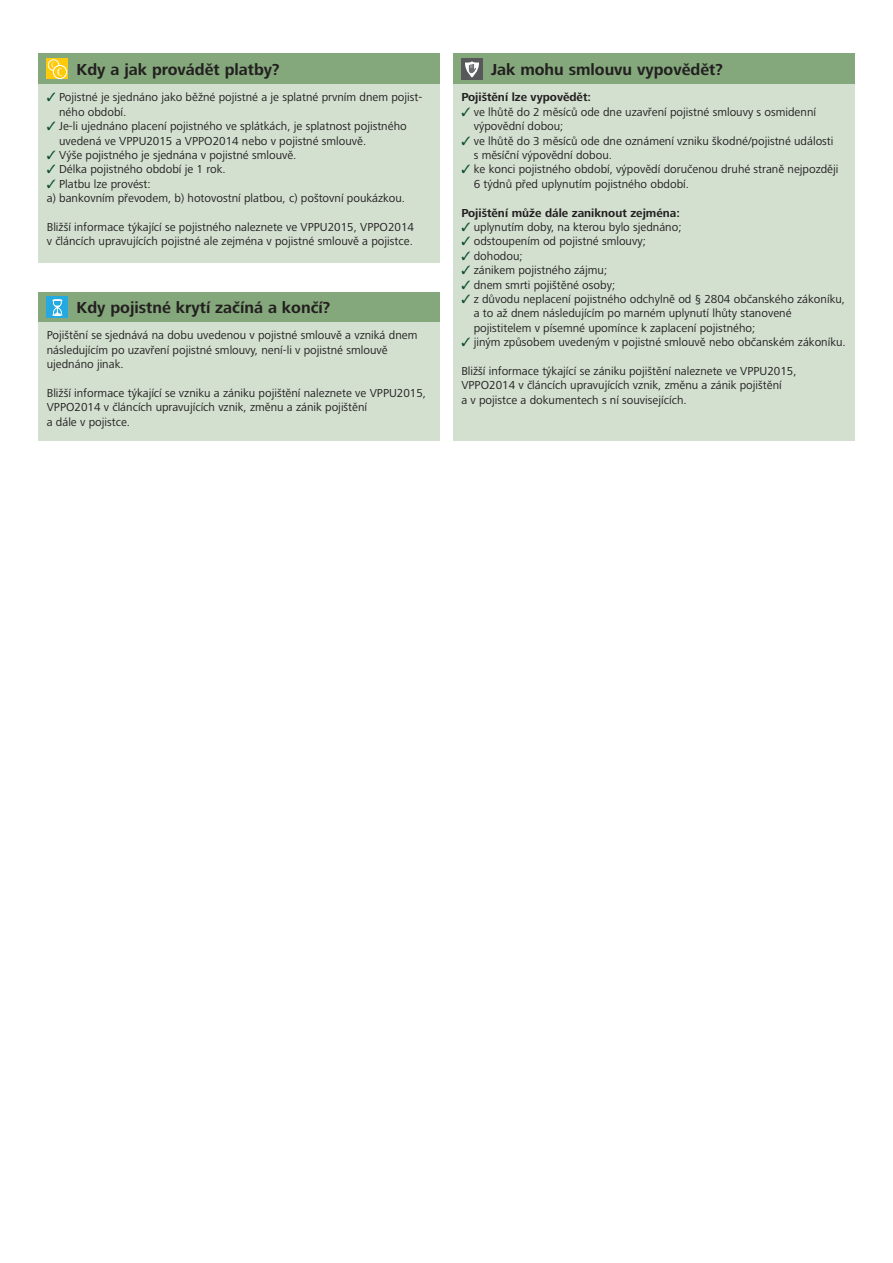
<style>
.page{position:relative;width:893px;height:1263px;background:#fff}
.page>*{position:absolute;margin:0;border:0;box-sizing:border-box;transform-origin:0 0}
.t1{font:700 16.5px "Frutiger Next LTCE";color:#231f20}
.t2{font:12px/14.4px "Frutiger Next LTCE";color:#231f20}
.t3{font:700 12px "Frutiger Next LTCE";color:#231f20}
.s1{color:#0b4f2f}
</style>
<div class="page">
<div style="left:38px;top:84px;width:402px;height:178px;background:#d3e0d0"></div>
<div style="left:38px;top:53px;width:402px;height:31px;background:#84a87b"></div>
<svg style="left:47px;top:58px;width:21px;height:21px"></svg>
<div style="left:48px;top:59px;width:11px;height:12px;border:1px solid #fff;border-radius:50%"></div>
<svg style="left:53px;top:65px;width:14px;height:14px"></svg>
<div style="left:53px;top:65px;width:14px;height:14px;border:1px solid #fff;border-radius:50%"></div>
<svg style="left:50px;top:61px;width:13px;height:16px"></svg>
<div style="left:453px;top:84px;width:402px;height:357px;background:#d3e0d0"></div>
<div style="left:453px;top:53px;width:402px;height:31px;background:#84a87b"></div>
<div style="left:38px;top:322px;width:402px;height:119px;background:#d3e0d0"></div>
<div style="left:38px;top:292px;width:402px;height:30px;background:#84a87b"></div>
<div style="left:47px;top:296px;width:21px;height:22px;background:#24aae1"></div>
<svg style="left:52px;top:299px;width:10px;height:17px"></svg>
<div style="left:461px;top:58px;width:22px;height:21px;background:#57585a"></div>
<svg style="left:465px;top:61px;width:14px;height:17px"></svg>
<h1 class="t1" style="left:77px;top:60px;width:205px">Kdy a jak provádět platby?</h1>
<p class="t2" style="left:59px;top:90px;width:365px;text-indent:-12px"><span class="s1">✓</span> Pojistné je sjednáno jako běžné pojistné a je splatné prvním dnem pojist&shy;ného období.</p>
<p class="t2" style="left:59px;top:119px;width:349px;text-indent:-12px"><span class="s1">✓</span> Je-li ujednáno placení pojistného ve splátkách, je splatnost pojistného uvedená ve VPPU2015 a VPPO2014 nebo v pojistné smlouvě.</p>
<p class="t2" style="left:47px;top:148px;width:251px"><span class="s1">✓</span> Výše pojistného je sjednána v pojistné smlouvě.</p>
<p class="t2" style="left:47px;top:162px;width:180px"><span class="s1">✓</span> Délka pojistného období je 1 rok.</p>
<p class="t2" style="left:47px;top:177px;width:360px"><span class="s1">✓</span> Platbu lze provést:<br>a) bankovním převodem, b) hotovostní platbou, c) poštovní poukázkou.</p>
<p class="t2" style="left:47px;top:220px;width:369px">Bližší informace týkající se pojistného naleznete ve VPPU2015, VPPO2014 v článcích upravujících pojistné ale zejména v pojistné smlouvě a pojistce.</p>
<h1 class="t1" style="left:77px;top:298px;width:255px">Kdy pojistné krytí začíná a končí?</h1>
<p class="t2" style="left:47px;top:328px;width:372px">Pojištění se sjednává na dobu uvedenou v pojistné smlouvě a vzniká dnem následujícím po uzavření pojistné smlouvy, není-li v pojistné smlouvě ujednáno jinak.</p>
<p class="t2" style="left:47px;top:386px;width:381px">Bližší informace týkající se vzniku a zániku pojištění naleznete ve VPPU2015,<br>VPPO2014 v článcích upravujících vznik, změnu a zánik pojištění<br>a dále v pojistce.</p>
<h1 class="t1" style="left:491px;top:60px;width:233px">Jak mohu smlouvu vypovědět?</h1>
<p class="t3" style="left:461px;top:91px;width:131px">Pojištění lze vypovědět:</p>
<p class="t2" style="left:474px;top:105px;width:344px;text-indent:-12px"><span class="s1">✓</span> ve lhůtě do 2 měsíců ode dne uzavření pojistné smlouvy s osmidenní výpovědní dobou;</p>
<p class="t2" style="left:474px;top:133px;width:361px;text-indent:-12px"><span class="s1">✓</span> ve lhůtě do 3 měsíců ode dne oznámení vzniku škodné/pojistné události s měsíční výpovědní dobou.</p>
<p class="t2" style="left:474px;top:162px;width:366px;text-indent:-12px"><span class="s1">✓</span> ke konci pojistného období, výpovědí doručenou druhé straně nejpozději<br>6 týdnů před uplynutím pojistného období.</p>
<p class="t3" style="left:461px;top:206px;width:220px">Pojištění může dále zaniknout zejména:</p>
<p class="t2" style="left:461px;top:220px;width:222px"><span class="s1">✓</span> uplynutím doby, na kterou bylo sjednáno;</p>
<p class="t2" style="left:461px;top:234px;width:186px"><span class="s1">✓</span> odstoupením od pojistné smlouvy;</p>
<p class="t2" style="left:461px;top:249px;width:63px"><span class="s1">✓</span> dohodou;</p>
<p class="t2" style="left:461px;top:263px;width:147px"><span class="s1">✓</span> zánikem pojistného zájmu;</p>
<p class="t2" style="left:461px;top:277px;width:155px"><span class="s1">✓</span> dnem smrti pojištěné osoby;</p>
<p class="t2" style="left:474px;top:292px;width:373px;text-indent:-12px"><span class="s1">✓</span> z důvodu neplacení pojistného odchylně od § 2804 občanského zákoníku, a to až dnem následujícím po marném uplynutí lhůty stanovené pojistitelem v písemné upomínce k zaplacení pojistného;</p>
<p class="t2" style="left:461px;top:335px;width:386px"><span class="s1">✓</span> jiným způsobem uvedeným v pojistné smlouvě nebo občanském zákoníku.</p>
<p class="t2" style="left:461px;top:364px;width:337px">Bližší informace týkající se zániku pojištění naleznete ve VPPU2015,<br>VPPO2014 v článcích upravujících vznik, změnu a zánik pojištění<br>a v pojistce a dokumentech s ní souvisejících.</p>
</div>
